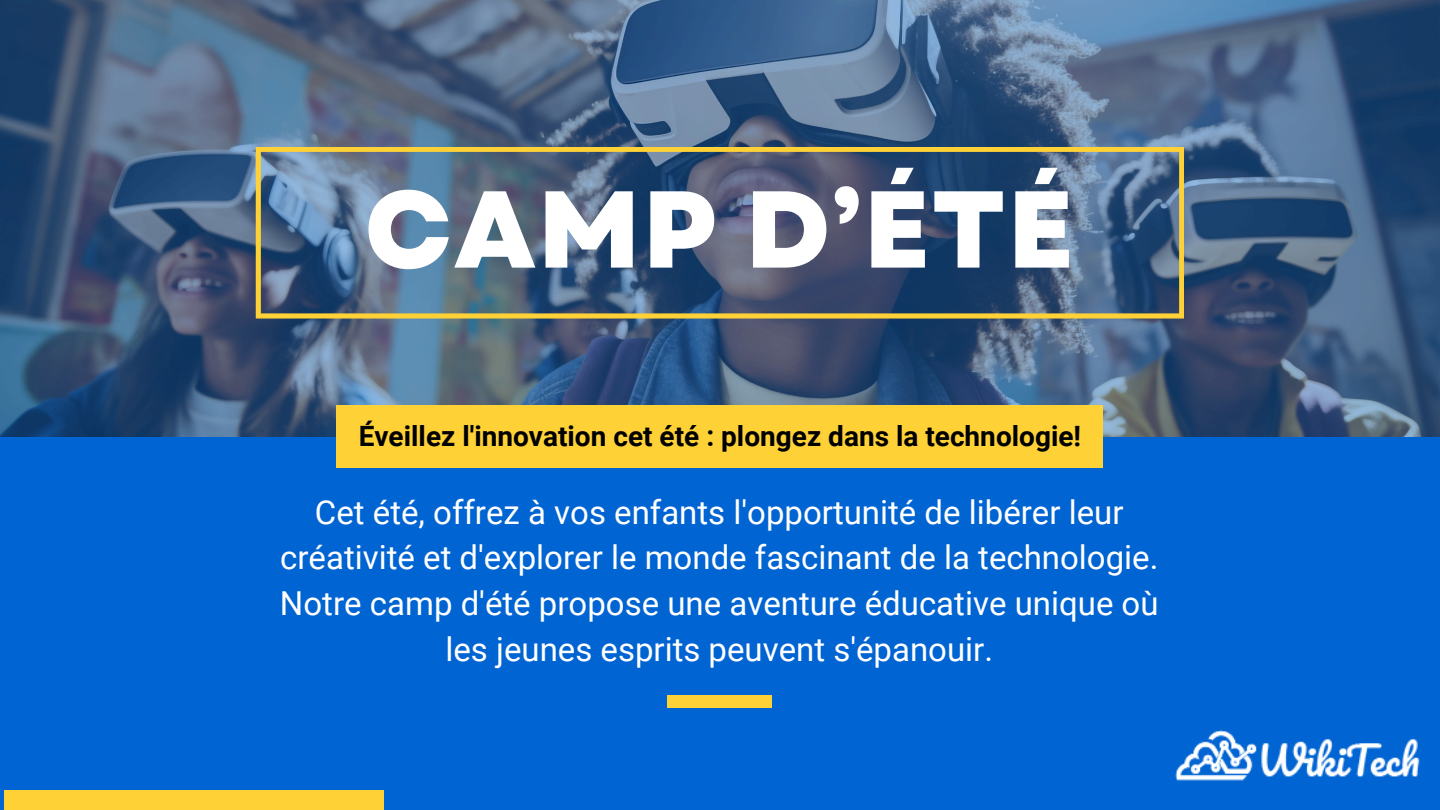
<style>
.page{position:relative;width:1440px;height:810px;background:#0064d2}
.page>*{position:absolute;margin:0;border:0;box-sizing:border-box;transform-origin:0 0}
.t1{font:800 109px "Garet";letter-spacing:.015em;color:#fff}
.t2{font:33px/45.8px "Roboto";color:#fff;text-align:center}
.t3{font:700 28px "Roboto";color:#000}
</style>
<div class="page">
<img style="left:0;top:0;width:1440px;height:436px">
<svg style="left:256px;top:147px;width:928px;height:172px;background:#516579"></svg>
<div style="left:337px;top:405px;width:766px;height:62px;background:#fed136"></div>
<div style="left:667px;top:695px;width:105px;height:13px;background:#fed136"></div>
<div style="left:4px;top:790px;width:380px;height:20px;background:#fed136"></div>
<img style="left:1175px;top:730px;width:245px;height:51px">
<h1 class="t1" style="left:365px;top:151px;width:710px">CAMP D’ÉTÉ</h1>
<p class="t3" style="left:359px;top:421px;width:724px">Éveillez l'innovation cet été : plongez dans la technologie!</p>
<h2 class="t2" style="left:280px;top:489px;width:880px">Cet été, offrez à vos enfants l'opportunité de libérer leur créativité et d'explorer le monde fascinant de la technologie.<br>Notre camp d'été propose une aventure éducative unique où les jeunes esprits peuvent s'épanouir.</h2>
</div>
